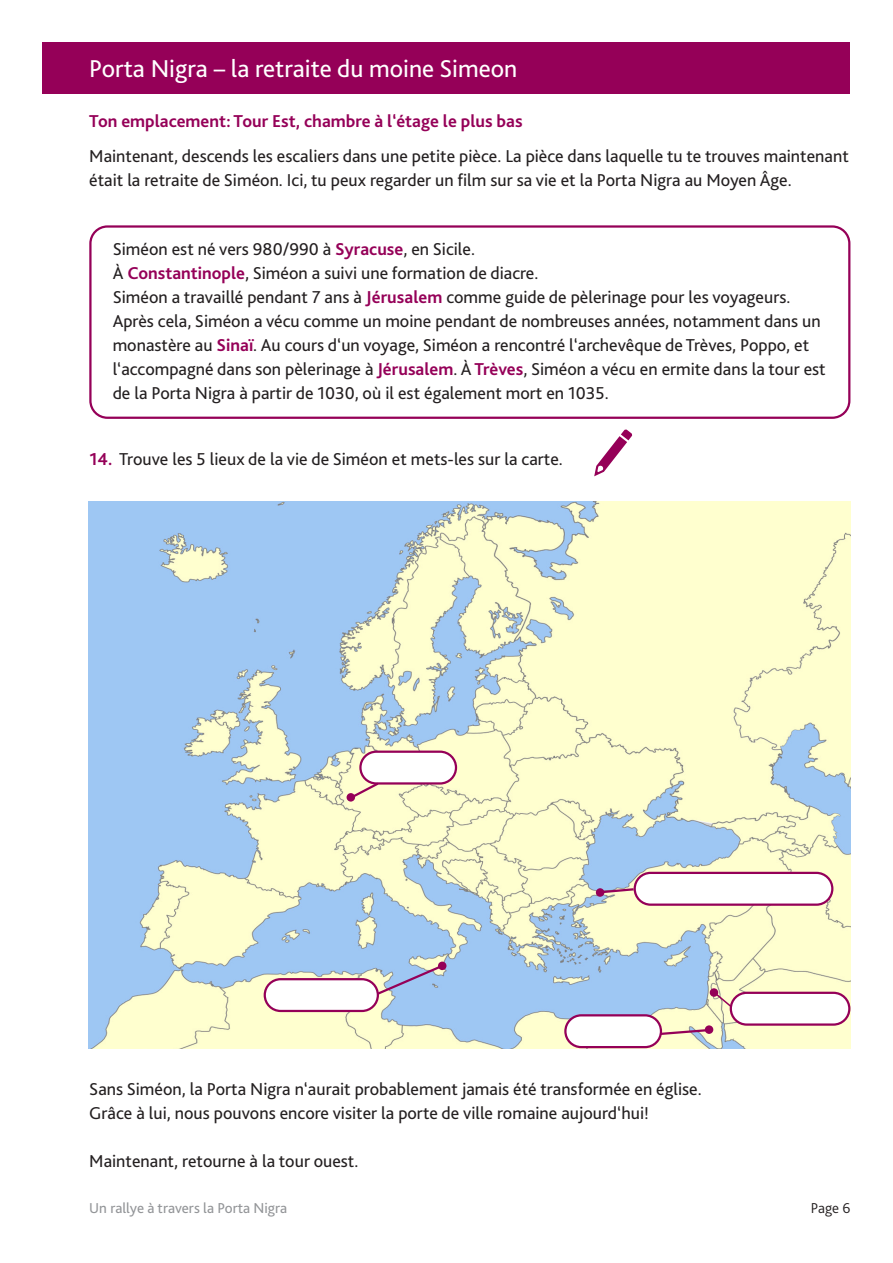
<style>
.page{position:relative;width:893px;height:1263px;background:#fff}
.page>*{position:absolute;margin:0;border:0;box-sizing:border-box;transform-origin:0 0}
.t1{font:25.5px "Bliss 2";color:#fff}
.t2{font:18px/24px "Bliss 2";color:#231f20}
.t3{font:700 18px "Bliss 2";color:#950058}
.t4{font:15px "Bliss 2";color:#939598}
.t5{font:300 15px "Bliss 2";color:#231f20}
.s1{font-weight:700;color:#950058}
</style>
<div class="page">
<div style="left:89px;top:225px;width:761px;height:194px;border:2px solid #950058;border-radius:17px"></div>
<div style="left:43px;top:43px;width:807px;height:51px;background:#950058"></div>
<img style="left:89px;top:502px;width:761px;height:546px">
<svg style="left:594px;top:429px;width:38px;height:47px"></svg>
<div style="left:710px;top:988px;width:8px;height:9px;background:#950058;border-radius:50%"></div>
<svg style="left:713px;top:991px;width:20px;height:17px"></svg>
<div style="left:360px;top:752px;width:96px;height:31px;background:#fff;border-radius:16px"></div>
<div style="left:359px;top:750px;width:98px;height:34px;border:2px solid #950058;border-radius:16px"></div>
<div style="left:347px;top:793px;width:8px;height:8px;background:#950058;border-radius:50%"></div>
<svg style="left:350px;top:780px;width:31px;height:20px"></svg>
<div style="left:635px;top:873px;width:197px;height:32px;background:#fff;border-radius:16px"></div>
<div style="left:634px;top:872px;width:199px;height:34px;border:2px solid #950058;border-radius:16px"></div>
<div style="left:596px;top:888px;width:8px;height:9px;background:#950058;border-radius:50%"></div>
<svg style="left:599px;top:887px;width:37px;height:7px"></svg>
<div style="left:265px;top:979px;width:113px;height:32px;background:#fff;border-radius:16px"></div>
<div style="left:264px;top:978px;width:115px;height:34px;border:2px solid #950058;border-radius:16px"></div>
<svg style="left:438px;top:961px;width:8px;height:9px"></svg>
<svg style="left:375px;top:963px;width:69px;height:34px;background:#adbcd9"></svg>
<div style="left:565px;top:1015px;width:96px;height:32px;background:#fff;border-radius:16px"></div>
<div style="left:564px;top:1014px;width:98px;height:34px;border:2px solid #950058;border-radius:16px"></div>
<div style="left:705px;top:1025px;width:8px;height:9px;background:#950058;border-radius:50%"></div>
<svg style="left:659px;top:1028px;width:50px;height:8px"></svg>
<div style="left:731px;top:993px;width:118px;height:31px;background:#fff;border-radius:16px"></div>
<div style="left:730px;top:992px;width:120px;height:34px;border:2px solid #950058;border-radius:16px"></div>
<h1 class="t1" style="left:89px;top:53px;width:430px">Porta Nigra – la retraite du moine Simeon</h1>
<p class="t3" style="left:89px;top:110px;width:435px">Ton emplacement: Tour Est, chambre à l‘étage le plus bas</p>
<p class="t2" style="left:89px;top:143px;width:761px">Maintenant, descends les escaliers dans une petite pièce. La pièce dans laquelle tu te trouves maintenant était la retraite de Siméon. Ici, tu peux regarder un film sur sa vie et la Porta Nigra au Moyen Âge.</p>
<p class="t2" style="left:113px;top:237px;width:715px">Siméon est né vers 980/990 à <span class="s1">Syracuse</span>, en Sicile.<br>À <span class="s1">Constantinople</span>, Siméon a suivi une formation de diacre.<br>Siméon a travaillé pendant 7 ans à <span class="s1">Jérusalem</span> comme guide de pèlerinage pour les voyageurs.<br>Après cela, Siméon a vécu comme un moine pendant de nombreuses années, notamment dans un monastère au <span class="s1">Sinaï</span>. Au cours d‘un voyage, Siméon a rencontré l‘archevêque de Trèves, Poppo, et l‘accompagné dans son pèlerinage à <span class="s1">Jérusalem</span>. À <span class="s1">Trèves</span>, Siméon a vécu en ermite dans la tour est de la Porta Nigra à partir de 1030, où il est également mort en 1035.</p>
<p class="t2" style="left:90px;top:446px;width:475px"><span class="s1">14.</span> Trouve les 5 lieux de la vie de Siméon et mets-les sur la carte.</p>
<p class="t2" style="left:89px;top:1077px;width:614px">Sans Siméon, la Porta Nigra n‘aurait probablement jamais été transformée en église.<br>Grâce à lui, nous pouvons encore visiter la porte de ville romaine aujourd‘hui!</p>
<p class="t2" style="left:89px;top:1149px;width:271px">Maintenant, retourne à la tour ouest.</p>
<p class="t4" style="left:89px;top:1198px;width:199px">Un rallye à travers la Porta Nigra</p>
<p class="t5" style="left:811px;top:1198px;width:41px">Page 6</p>
</div>
